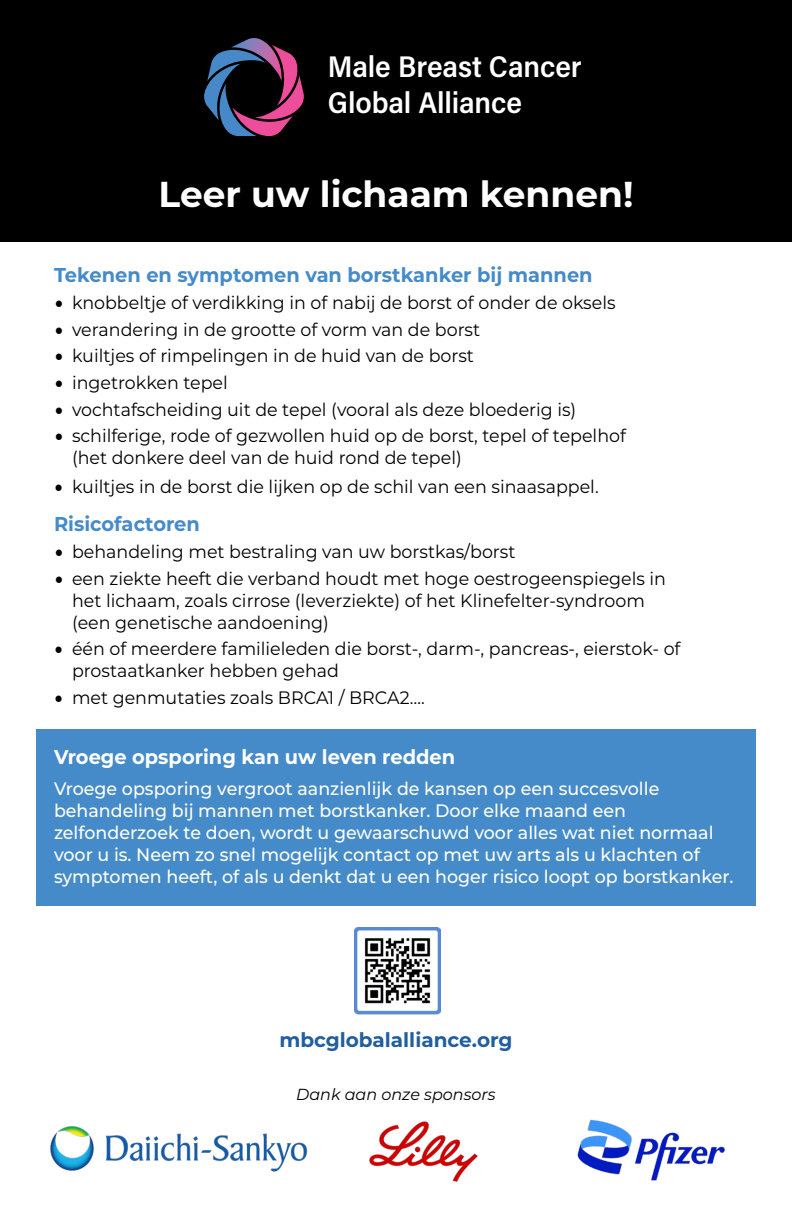
<style>
.page{position:relative;width:792px;height:1224px;background:#fff}
.page>*{position:absolute;margin:0;border:0;box-sizing:border-box;transform-origin:0 0}
.t1{font:700 36px "Montserrat";color:#fff}
.t2{font:30px/36px "Acumin Variable Concept";letter-spacing:.01em;color:#fff}
.t3{font:700 20px "Montserrat";color:#458bc9}
.t4{font:700 20px "Montserrat";color:#fff}
.t5{font:700 20px "Montserrat";color:#215e9e}
.t6{font:18px/26.6px "Montserrat";color:#000}
.t7{font:500 18px/22px "Montserrat";color:#fff}
.t8{font:italic 16px "Montserrat";color:#000}
.s1{font-family:"Helvetica Neue"}
</style>
<div class="page">
<div style="left:0;top:0;width:792px;height:241px;background:#000"></div>
<div style="left:36px;top:729px;width:720px;height:176px;background:#458bc9"></div>
<img style="left:50px;top:1126px;width:258px;height:46px">
<img style="left:577px;top:1119px;width:148px;height:62px">
<img style="left:369px;top:1121px;width:109px;height:61px">
<svg style="left:204px;top:38px;width:100px;height:98px"></svg>
<img style="left:355px;top:928px;width:86px;height:87px">
<h2 class="t2" style="left:328px;top:47px;width:254px">Male Breast Cancer<br>Global Alliance</h2>
<h1 class="t1" style="left:158px;top:168px;width:477px">Leer uw lichaam kennen!</h1>
<p class="t3" style="left:54px;top:261px;width:540px">Tekenen en symptomen van borstkanker bij mannen</p>
<p class="t6" style="left:54px;top:289px;width:574px"><span class="s1">࡟</span> knobbeltje of verdikking in of nabij de borst of onder de oksels <span class="s1">࡟</span> verandering in de grootte of vorm van de borst<br><span class="s1">࡟</span> kuiltjes of rimpelingen in de huid van de borst<br><span class="s1">࡟</span> ingetrokken tepel<br><span class="s1">࡟</span> vochtafscheiding uit de tepel (vooral als deze bloederig is)<br><span class="s1">࡟</span> schilferige, rode of gezwollen huid op de borst, tepel of tepelhof</p>
<p class="t6" style="left:54px;top:443px;width:546px;line-height:28.6px;text-indent:18px">(het donkere deel van de huid rond de tepel)<br><span class="s1">࡟</span> kuiltjes in de borst die lijken op de schil van een sinaasappel.</p>
<p class="t3" style="left:54px;top:510px;width:147px">Risicofactoren</p>
<p class="t6" style="left:54px;top:538px;width:614px"><span class="s1">࡟</span> behandeling met bestraling van uw borstkas/borst<br><span class="s1">࡟</span> een ziekte heeft die verband houdt met hoge oestrogeenspiegels in</p>
<p class="t6" style="left:72px;top:589px;width:574px;line-height:22px">het lichaam, zoals cirrose (leverziekte) of het Klinefelter-syndroom (een genetische aandoening)</p>
<p class="t6" style="left:72px;top:637px;width:610px;line-height:22px;text-indent:-18px"><span class="s1">࡟</span> één of meerdere familieleden die borst-, darm-, pancreas-, eierstok- of prostaatkanker hebben gehad</p>
<p class="t6" style="left:54px;top:684px;width:372px"><span class="s1">࡟</span> met genmutaties zoals BRCA1 / BRCA2….</p>
<p class="t4" style="left:54px;top:743px;width:403px">Vroege opsporing kan uw leven redden</p>
<p class="t7" style="left:54px;top:777px;width:681px">Vroege opsporing vergroot aanzienlijk de kansen op een succesvolle behandeling bij mannen met borstkanker. Door elke maand een zelfonderzoek te doen, wordt u gewaarschuwd voor alles wat niet normaal voor u is. Neem zo snel mogelijk contact op met uw arts als u klachten of symptomen heeft, of als u denkt dat u een hoger risico loopt op borstkanker.</p>
<p class="t5" style="left:279px;top:1025px;width:235px">mbcglobalalliance.org</p>
<p class="t8" style="left:296px;top:1083px;width:201px">Dank aan onze sponsors</p>
</div>
